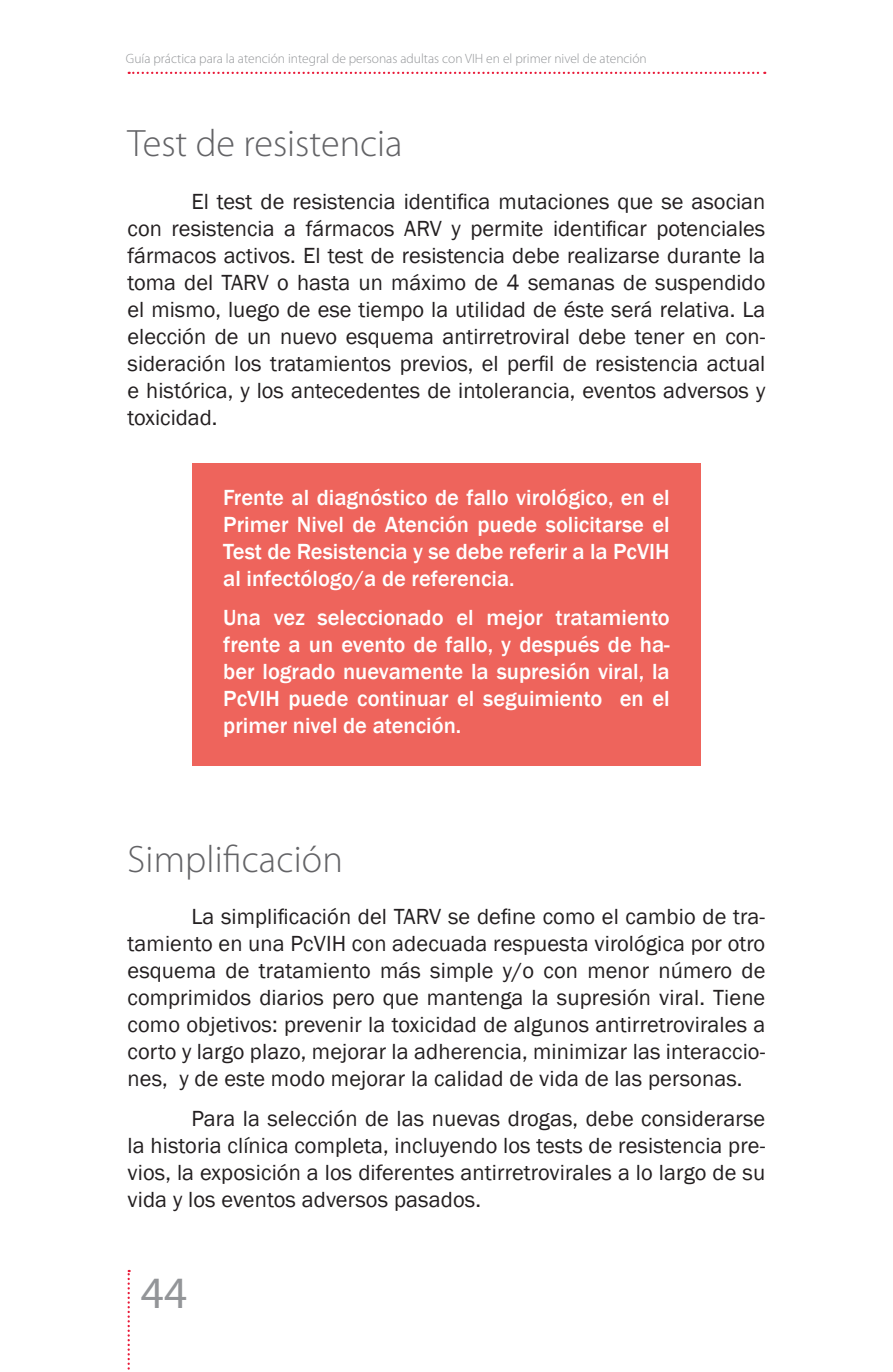
<style>
.page{position:relative;width:893px;height:1372px;background:#fff}
.page>*{position:absolute;margin:0;border:0;box-sizing:border-box;transform-origin:0 0}
.t1{font:45px "Myriad Pro";color:#939598}
.t2{font:300 38.25px "Myriad Pro";color:#636366}
.t3{font:22.5px/27px "Franklin Gothic";letter-spacing:.005em;color:#231f20;text-align:justify}
.t4{font:500 22.5px/27px "Franklin Gothic";color:#fff;text-align:justify}
.t5{font:300 13.5px "Myriad Pro";color:#939598}
</style>
<div class="page">
<svg style="left:128px;top:1269px;width:2px;height:101px"></svg>
<svg style="left:129px;top:72px;width:636px;height:2px"></svg>
<div style="left:192px;top:462px;width:508px;height:303px;background:#ee645c"></div>
<p class="t5" style="left:126px;top:50px;width:522px">Guía práctica para la atención integral de personas adultas con VIH en el primer nivel de atención</p>
<h2 class="t2" style="left:128px;top:120px;width:277px">Test de resistencia</h2>
<p class="t3" style="left:128px;top:188px;width:639px;text-indent:64px">El test de resistencia identifica mutaciones que se asocian con resistencia a fármacos ARV y permite identificar potenciales fármacos activos. El test de resistencia debe realizarse durante la toma del TARV o hasta un máximo de 4 semanas de suspendido el mismo, luego de ese tiempo la utilidad de éste será relativa. La elección de un nuevo esquema antirretroviral debe tener en con&shy;sideración los tratamientos previos, el perfil de resistencia actual e histórica, y los antecedentes de intolerancia, eventos adversos y toxicidad.</p>
<p class="t4" style="left:223px;top:484px;width:448px">Frente al diagnóstico de fallo virológico, en el Primer Nivel de Atención puede solicitarse el Test de Resistencia y se debe referir a la PcVIH al infectólogo/a de referencia.</p>
<p class="t4" style="left:223px;top:604px;width:448px">Una vez seleccionado el mejor tratamiento frente a un evento de fallo, y después de ha&shy;ber logrado nuevamente la supresión viral, la PcVIH puede continuar el seguimiento en el primer nivel de atención.</p>
<h2 class="t2" style="left:128px;top:835px;width:217px">Simplificación</h2>
<p class="t3" style="left:128px;top:903px;width:639px;text-indent:64px">La simplificación del TARV se define como el cambio de tra&shy;tamiento en una PcVIH con adecuada respuesta virológica por otro esquema de tratamiento más simple y/o con menor número de comprimidos diarios pero que mantenga la supresión viral. Tiene como objetivos: prevenir la toxicidad de algunos antirretrovirales a corto y largo plazo, mejorar la adherencia, minimizar las interaccio&shy;nes, y de este modo mejorar la calidad de vida de las personas.</p>
<p class="t3" style="left:128px;top:1105px;width:639px;text-indent:64px">Para la selección de las nuevas drogas, debe considerarse la historia clínica completa, incluyendo los tests de resistencia pre&shy;vios, la exposición a los diferentes antirretrovirales a lo largo de su vida y los eventos adversos pasados.</p>
<h1 class="t1" style="left:141px;top:1265px;width:48px">44</h1>
</div>
